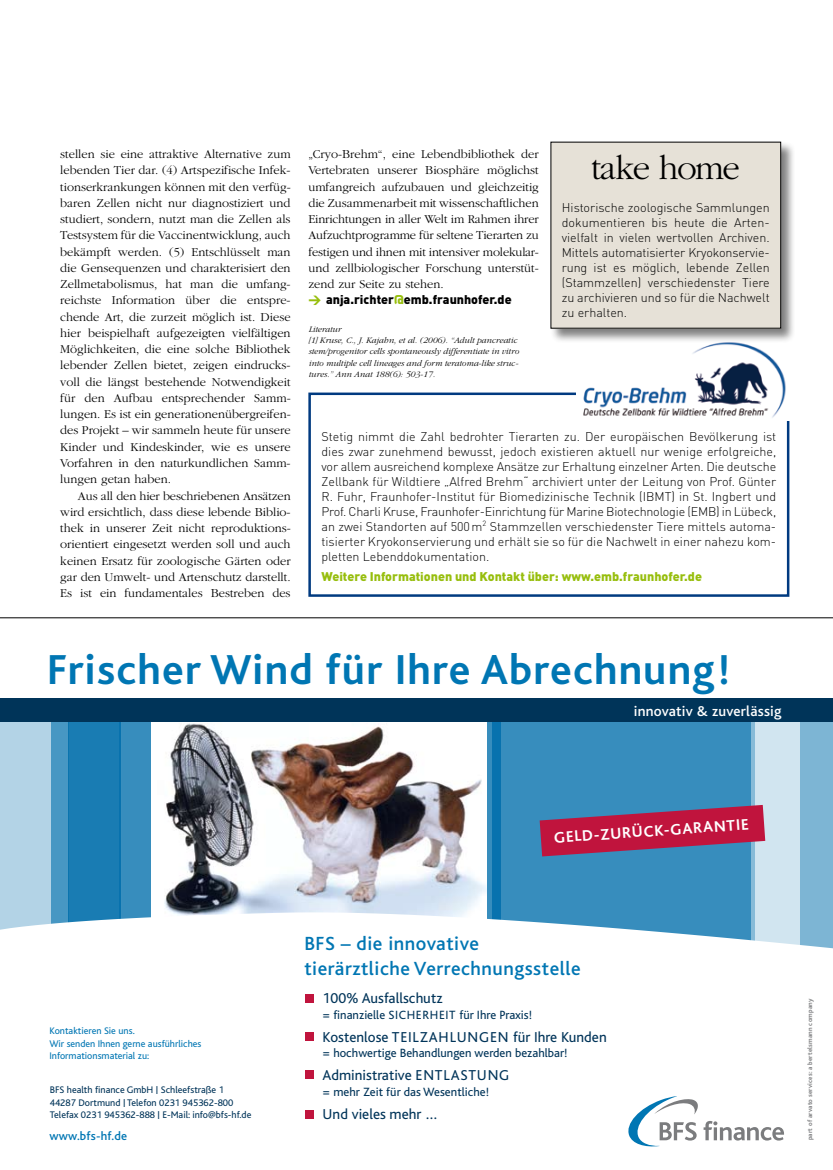
<style>
.page{position:relative;width:833px;height:1170px;background:#fff}
.page>*{position:absolute;margin:0;border:0;box-sizing:border-box;transform-origin:0 0}
.t1{font:700 43.75px "Bliss";letter-spacing:.025em;color:#0076b3}
.t2{font:300 35px "Garamond";letter-spacing:-.04em;color:#000}
.t3{font:500 19.88px/24.6px "Bliss";letter-spacing:.025em;color:#0076b3}
.t4{font:700 16.12px "Bliss";color:#fff}
.t5{font:15px "Bliss";color:#003459}
.t6{font:500 14.88px "Bliss";letter-spacing:.015em;color:#fff}
.t7{font:300 12.5px/16.2px "Garamond";color:#000;text-align:justify}
.t8{font:300 12.5px/15px "DIN";color:#000;text-align:justify}
.t9{font:12.5px "Bliss";color:#003459}
.t10{font:900 12.5px "DIN";color:#97be0d}
.t11{font:900 12.5px "DIN";color:#000}
.t12{font:500 12.5px "Bliss";letter-spacing:.015em;color:#0076b3}
.t13{font:10px/12.5px "Bliss";color:#003459}
.t14{font:10px/12.5px "Bliss";color:#0076b3}
.t15{font:10px "Courier";color:#000}
.t16{font:italic 300 8.75px/11.2px "Garamond";color:#000}
.t17{font:700 6.62px "Bliss";letter-spacing:.025em;color:#7b7c7e}
.s1{color:#97be0d}
.s2{font-size:12px}
</style>
<div class="page">
<div style="left:308px;top:392px;width:481px;height:204px;border:2px solid #003a80"></div>
<div style="left:0;top:722px;width:52px;height:190px;background:#b3d3e6"></div>
<svg style="left:121px;top:722px;width:418px;height:190px;background:#3d90bf"></svg>
<div style="left:492px;top:709px;width:8px;height:259px;background:#0872ae"></div>
<div style="left:52px;top:709px;width:16px;height:265px;background:#4797c3"></div>
<div style="left:69px;top:722px;width:52px;height:190px;background:#197cb3"></div>
<hr style="left:68px;top:709px;width:1px;height:265px;background:#0a74ae">
<img style="left:151px;top:722px;width:335px;height:190px">
<img style="left:0;top:912px;width:539px;height:86px">
<div style="left:0;top:698px;width:833px;height:24px;background:#003459"></div>
<svg style="left:539px;top:722px;width:294px;height:227px;background:#7397bc"></svg>
<div style="left:305px;top:993px;width:8px;height:9px;background:#c0143d"></div>
<div style="left:305px;top:1032px;width:8px;height:8px;background:#c0143d"></div>
<div style="left:305px;top:1070px;width:8px;height:8px;background:#c0143d"></div>
<div style="left:305px;top:1109px;width:8px;height:9px;background:#c0143d"></div>
<svg style="left:628px;top:1096px;width:156px;height:50px"></svg>
<hr style="left:0;top:617px;width:833px;height:1px;background:#000">
<img style="left:576px;top:342px;width:213px;height:78px">
<div style="left:550px;top:141px;width:245px;height:201px;background:#000;opacity:.5"></div>
<div style="left:551px;top:142px;width:229px;height:186px;background:#e6e1d7"></div>
<p class="t7" style="left:60px;top:146px;width:232px">stellen sie eine attraktive Alternative zum lebenden Tier dar. (4) Artspezifische Infek&shy;tionserkrankungen können mit den verfüg&shy;baren Zellen nicht nur diagnostiziert und studiert, sondern, nutzt man die Zellen als Testsystem für die Vaccinentwicklung, auch bekämpft werden. (5) Entschlüsselt man die Gensequenzen und charakterisiert den Zellmetabolismus, hat man die umfang&shy;reichste Information über die entspre&shy;chende Art, die zurzeit möglich ist. Diese hier beispielhaft aufgezeigten vielfältigen Möglichkeiten, die eine solche Bibliothek lebender Zellen bietet, zeigen eindrucks&shy;voll die längst bestehende Notwendigkeit für den Aufbau entsprechender Samm&shy;lungen. Es ist ein generationenübergreifen&shy;des Projekt – wir sammeln heute für unsere Kinder und Kindeskinder, wie es unsere Vorfahren in den naturkundlichen Samm&shy;lungen getan haben.</p>
<p class="t7" style="left:60px;top:487px;width:232px;text-indent:18px">Aus all den hier beschriebenen Ansätzen wird ersichtlich, dass diese lebende Biblio&shy;thek in unserer Zeit nicht reproduktions&shy;orientiert eingesetzt werden soll und auch keinen Ersatz für zoologische Gärten oder gar den Umwelt- und Artenschutz darstellt.<br>Es ist ein fundamentales Bestreben des</p>
<p class="t7" style="left:308px;top:146px;width:232px">„Cryo-Brehm“, eine Lebendbibliothek der Vertebraten unserer Biosphäre möglichst umfangreich aufzubauen und gleichzeitig die Zusammenarbeit mit wissenschaftlichen Einrichtungen in aller Welt im Rahmen ihrer Aufzuchtprogramme für seltene Tierarten zu festigen und ihnen mit intensiver molekular&shy;und zellbiologischer Forschung unterstüt&shy;zend zur Seite zu stehen.</p>
<p class="t11" style="left:308px;top:291px;width:205px"><span class="s1">&gt;</span> anja.richter<span class="s1">@</span>emb.fraunhofer.de</p>
<p class="t16" style="left:308px;top:323px;width:212px">Literatur<br>[1] Kruse, C., J. Kajahn, et al. (2006). “Adult pancreatic stem/progenitor cells spontaneously differentiate in vitro into multiple cell lineages and form teratoma-like struc&shy;tures.” Ann Anat 188(6): 503-17.</p>
<h2 class="t2" style="left:591px;top:149px;width:150px">take home</h2>
<p class="t8" style="left:562px;top:200px;width:209px">Historische zoologische Sammlungen dokumentieren bis heute die Arten&shy;vielfalt in vielen wertvollen Archiven.<br>Mittels automatisierter Kryokonservie&shy;rung ist es möglich, lebende Zellen (Stammzellen) verschiedenster Tiere zu archivieren und so für die Nachwelt zu erhalten.</p>
<p class="t8" style="left:321px;top:428px;width:456px">Stetig nimmt die Zahl bedrohter Tierarten zu. Der europäischen Bevölkerung ist dies zwar zunehmend bewusst, jedoch existieren aktuell nur wenige erfolgreiche, vor allem ausreichend komplexe Ansätze zur Erhaltung einzelner Arten. Die deutsche Zellbank für Wildtiere „Alfred Brehm“ archiviert unter der Leitung von Prof. Günter R. Fuhr, Fraunhofer-Institut für Biomedizinische Technik (IBMT) in St. Ingbert und Prof. Charli Kruse, Fraunhofer-Einrichtung für Marine Biotechnologie (EMB) in Lübeck, an zwei Standorten auf 500m<sup>2</sup> Stammzellen verschiedenster Tiere mittels automa&shy;tisierter Kryokonservierung und erhält sie so für die Nachwelt in einer nahezu kom&shy;pletten Lebenddokumentation.</p>
<p class="t10" style="left:321px;top:568px;width:382px">Weitere Informationen und Kontakt über: www.emb.fraunhofer.de</p>
<p class="t15" style="left:4px;top:586px;width:356px">Hund_Katze_Pferd_TA:Anzeige 29.09.2009 11:03 Uhr Seite 1</p>
<h1 class="t1" style="left:47px;top:646px;width:684px">Frischer Wind für Ihre Abrechnung!</h1>
<p class="t6" style="left:633px;top:703px;width:149px">innovativ &amp; zuverlässig</p>
<p class="t14" style="left:49px;top:1024px;width:154px">Kontaktieren Sie uns.<br>Wir senden Ihnen gerne ausführliches<br>Informationsmaterial zu:</p>
<p class="t13" style="left:50px;top:1083px;width:203px">BFS health finance GmbH <span class="s2">I</span> Schleefstraße 1<br>44287 Dortmund <span class="s2">I</span> Telefon 0231 945362-800<br>Telefax 0231 945362-888 <span class="s2">I</span> E-Mail: info@bfs-hf.de</p>
<p class="t12" style="left:49px;top:1128px;width:79px">www.bfs-hf.de</p>
<p class="t4" style="left:553px;top:829px;width:196px;rotate:-4deg">GELD-ZURÜCK-GARANTIE</p>
<h3 class="t3" style="left:304px;top:931px;width:278px">BFS – die innovative tierärztliche Verrechnungsstelle</h3>
<p class="t5" style="left:322px;top:990px;width:121px">100% Ausfallschutz</p>
<p class="t9" style="left:322px;top:1007px;width:211px">= finanzielle SICHERHEIT für Ihre Praxis!</p>
<p class="t5" style="left:322px;top:1028px;width:286px">Kostenlose TEILZAHLUNGEN für Ihre Kunden</p>
<p class="t9" style="left:322px;top:1046px;width:246px">= hochwertige Behandlungen werden bezahlbar!</p>
<p class="t5" style="left:322px;top:1067px;width:188px">Administrative ENTLASTUNG</p>
<p class="t9" style="left:322px;top:1084px;width:168px">= mehr Zeit für das Wesentliche!</p>
<p class="t5" style="left:322px;top:1105px;width:117px">Und vieles mehr …</p>
<p class="t17" style="left:806px;top:1140px;width:143px;rotate:-90deg">part of arvato services: a bertelsmann company</p>
</div>
